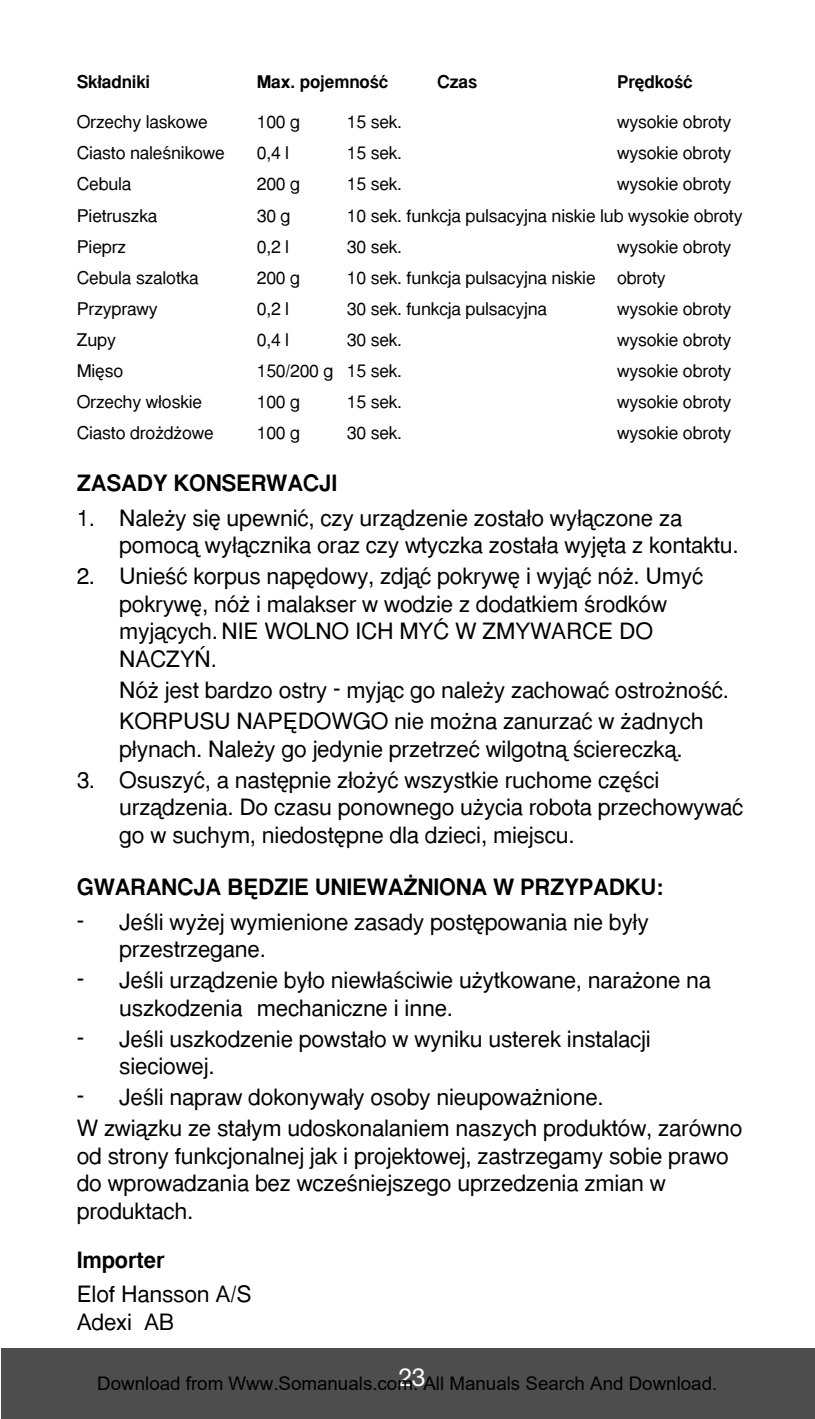
<style>
.page{position:relative;width:815px;height:1419px;background:#fff}
.page>*{position:absolute;margin:0;border:0;box-sizing:border-box;transform-origin:0 0}
.t1{font:25px "Helvetica Neue";color:#fff}
.t2{font:22.5px/27.5px "Euro Slavic Sans";letter-spacing:-.01em;color:#000}
.t3{font:700 22.5px "Euro Slavic Sans";letter-spacing:-.01em;color:#000}
.t4{font:18.75px "Arial";color:#000}
.t5{font:17.5px "Euro Slavic Sans";letter-spacing:-.01em;color:#000}
.t6{font:700 17.5px "Euro Slavic Sans";letter-spacing:-.01em;color:#000}
</style>
<div class="page">
<div style="left:1px;top:1348px;width:813px;height:70px;background:#4d4d4d"></div>
<p class="t6" style="left:77px;top:75px;width:75px">Sk∏adniki</p>
<p class="t6" style="left:257px;top:75px;width:133px">Max. pojemnoÊç</p>
<p class="t6" style="left:437px;top:75px;width:42px">Czas</p>
<p class="t6" style="left:617px;top:75px;width:77px">Pr´dkoÊç</p>
<p class="t5" style="left:77px;top:115px;width:132px">Orzechy laskowe</p>
<p class="t5" style="left:257px;top:115px;width:45px">100 g</p>
<p class="t5" style="left:347px;top:115px;width:57px">15 sek.</p>
<p class="t5" style="left:617px;top:115px;width:116px">wysokie obroty</p>
<p class="t5" style="left:77px;top:146px;width:150px">Ciasto naleÊnikowe</p>
<p class="t5" style="left:257px;top:146px;width:34px">0,4 l</p>
<p class="t5" style="left:347px;top:146px;width:57px">15 sek.</p>
<p class="t5" style="left:617px;top:146px;width:116px">wysokie obroty</p>
<p class="t5" style="left:77px;top:177px;width:56px">Cebula</p>
<p class="t5" style="left:257px;top:177px;width:45px">200 g</p>
<p class="t5" style="left:347px;top:177px;width:57px">15 sek.</p>
<p class="t5" style="left:617px;top:177px;width:116px">wysokie obroty</p>
<p class="t5" style="left:77px;top:208px;width:82px">Pietruszka</p>
<p class="t5" style="left:257px;top:208px;width:35px">30 g</p>
<p class="t5" style="left:347px;top:208px;width:397px">10 sek. funkcja pulsacyjna niskie lub wysokie obroty</p>
<p class="t5" style="left:77px;top:239px;width:51px">Pieprz</p>
<p class="t5" style="left:257px;top:239px;width:34px">0,2 l</p>
<p class="t5" style="left:347px;top:239px;width:57px">30 sek.</p>
<p class="t5" style="left:617px;top:239px;width:116px">wysokie obroty</p>
<p class="t5" style="left:77px;top:270px;width:123px">Cebula szalotka</p>
<p class="t5" style="left:257px;top:270px;width:45px">200 g</p>
<p class="t5" style="left:347px;top:270px;width:320px">10 sek. funkcja pulsacyjna niskie obroty</p>
<p class="t5" style="left:77px;top:301px;width:83px">Przyprawy</p>
<p class="t5" style="left:257px;top:301px;width:34px">0,2 l</p>
<p class="t5" style="left:347px;top:301px;width:202px">30 sek. funkcja pulsacyjna</p>
<p class="t5" style="left:617px;top:301px;width:116px">wysokie obroty</p>
<p class="t5" style="left:77px;top:332px;width:41px">Zupy</p>
<p class="t5" style="left:257px;top:332px;width:34px">0,4 l</p>
<p class="t5" style="left:347px;top:332px;width:57px">30 sek.</p>
<p class="t5" style="left:617px;top:332px;width:116px">wysokie obroty</p>
<p class="t5" style="left:77px;top:363px;width:48px">Mi´so</p>
<p class="t5" style="left:257px;top:363px;width:147px">150/200 g 15 sek.</p>
<p class="t5" style="left:617px;top:363px;width:116px">wysokie obroty</p>
<p class="t5" style="left:77px;top:394px;width:127px">Orzechy w∏oskie</p>
<p class="t5" style="left:257px;top:394px;width:45px">100 g</p>
<p class="t5" style="left:347px;top:394px;width:57px">15 sek.</p>
<p class="t5" style="left:617px;top:394px;width:116px">wysokie obroty</p>
<p class="t5" style="left:77px;top:425px;width:139px">Ciasto dro˝d˝owe</p>
<p class="t5" style="left:257px;top:425px;width:45px">100 g</p>
<p class="t5" style="left:347px;top:425px;width:57px">30 sek.</p>
<p class="t5" style="left:617px;top:425px;width:116px">wysokie obroty</p>
<p class="t3" style="left:77px;top:474px;width:262px">ZASADY KONSERWACJI</p>
<p class="t2" style="left:119px;top:506px;width:621px;text-indent:-43px">1. Nale˝y si´ upewniç, czy urzàdzenie zosta∏o wy∏àczone za pomocà wy∏àcznika oraz czy wtyczka zosta∏a wyj´ta z kontaktu.</p>
<p class="t2" style="left:119px;top:564px;width:585px;text-indent:-43px">2. UnieÊç korpus nap´dowy, zdjàç pokryw´ i wyjàç nó˝. Umyç pokryw´, nó˝ i malakser w wodzie z dodatkiem Êrodków myjàcych. NIE WOLNO ICH MYå W ZMYWARCE DO NACZY¡.</p>
<p class="t2" style="left:119px;top:676px;width:611px;line-height:31px">Nó˝ jest bardzo ostry - myjàc go nale˝y zachowaç ostro˝noÊç.<br>KORPUSU NAP¢DOWGO nie mo˝na zanurzaç w ˝adnych</p>
<p class="t2" style="left:119px;top:736px;width:564px">p∏ynach. Nale˝y go jedynie przetrzeç wilgotnà Êciereczkà.</p>
<p class="t2" style="left:119px;top:767px;width:625px;text-indent:-43px">3. Osuszyç, a nast´pnie z∏o˝yç wszystkie ruchome cz´Êci urzàdzenia. Do czasu ponownego u˝ycia robota przechowywaç go w suchym, niedost´pne dla dzieci, miejscu.</p>
<p class="t3" style="left:77px;top:877px;width:588px">GWARANCJA B¢DZIE UNIEWA˚NIONA W PRZYPADKU:</p>
<p class="t2" style="left:119px;top:909px;width:531px;text-indent:-43px">- JeÊli wy˝ej wymienione zasady post´powania nie by∏y przestrzegane.</p>
<p class="t2" style="left:119px;top:968px;width:593px;text-indent:-43px">- JeÊli urzàdzenie by∏o niew∏aÊciwie u˝ytkowane, nara˝one na uszkodzenia mechaniczne i inne.</p>
<p class="t2" style="left:119px;top:1026px;width:533px;text-indent:-43px">- JeÊli uszkodzenie powsta∏o w wyniku usterek instalacji sieciowej.</p>
<p class="t2" style="left:77px;top:1083px;width:667px;line-height:31px">- JeÊli napraw dokonywa∏y osoby nieupowa˝nione.<br>W zwiàzku ze sta∏ym udoskonalaniem naszych produktów, zarówno</p>
<p class="t2" style="left:77px;top:1144px;width:653px">od strony funkcjonalnej jak i projektowej, zastrzegamy sobie prawo do wprowadzania bez wczeÊniejszego uprzedzenia zmian w produktach.</p>
<p class="t3" style="left:77px;top:1250px;width:89px">Importer</p>
<p class="t2" style="left:77px;top:1282px;width:176px">Elof Hansson A/S<br>Adexi AB</p>
<p class="t1" style="left:398px;top:1368px;width:29px">23</p>
<p class="t4" style="left:97px;top:1372px;width:621px">Download from Www.Somanuals.com. All Manuals Search And Download.</p>
</div>
